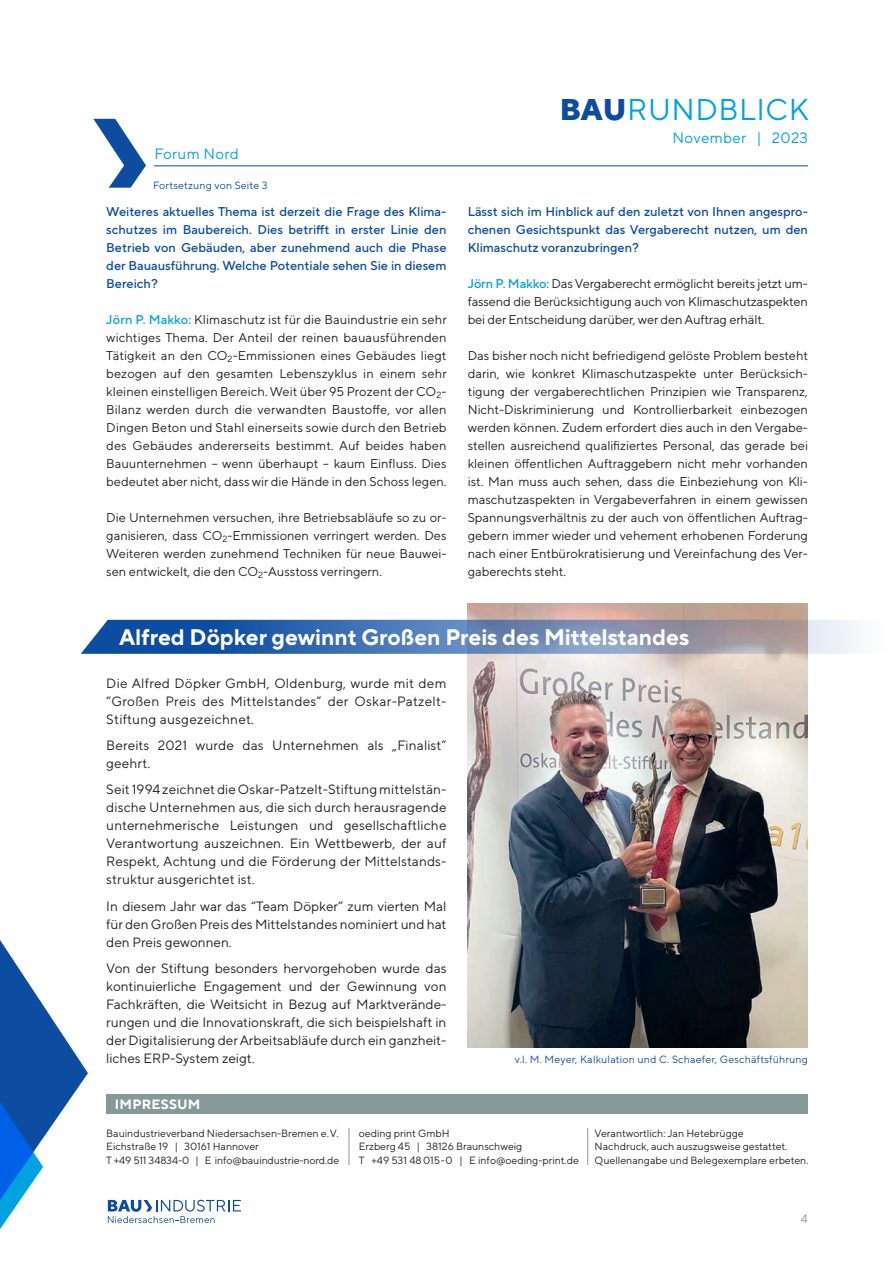
<style>
.page{position:relative;width:893px;height:1263px;background:#fff}
.page>*{position:absolute;margin:0;border:0;box-sizing:border-box;transform-origin:0 0}
.t1{font:30px "TT Norms Pro";letter-spacing:.02em;color:#00a2df}
.t2{font:700 22.5px "TT Norms Pro";color:#fff}
.t3{font:15px "TT Norms Pro";letter-spacing:.02em;color:#00a2df}
.t4{font:13.5px/18px "TT Norms Pro";letter-spacing:.01em;color:#231f20;text-align:justify}
.t5{font:700 13.5px "TT Norms Pro";letter-spacing:.02em;color:#fff}
.t6{font:12.75px/18px "TT Norms Pro";color:#231f20;text-align:justify}
.t7{font:500 12.75px/18px "TT Norms Pro";color:#0d4da1;text-align:justify}
.t8{font:12px "TT Norms Pro";color:#859a98}
.t9{font:10.5px/13.5px "TT Norms Pro";color:#231f20}
.t10{font:10.5px "TT Norms Pro";letter-spacing:.02em;color:#0d4da1}
.s1{font-weight:500;color:#00a2df}
.s2{font-weight:800;color:#0d4da1}
</style>
<div class="page">
<div style="left:106px;top:1094px;width:702px;height:20px;background:#859a98"></div>
<hr style="left:349px;top:1128px;width:1px;height:37px;background:#859a98">
<hr style="left:587px;top:1128px;width:1px;height:37px;background:#859a98">
<svg style="left:108px;top:1200px;width:133px;height:23px"></svg>
<svg style="left:0;top:940px;width:88px;height:289px"></svg>
<svg style="left:93px;top:119px;width:53px;height:69px"></svg>
<hr style="left:154px;top:165px;width:654px;height:1px;background:#0d4da1">
<img style="left:468px;top:604px;width:340px;height:443px">
<svg style="left:81px;top:620px;width:778px;height:34px;background:#6684b2"></svg>
<p class="t3" style="left:154px;top:144px;width:86px">Forum Nord</p>
<p class="t10" style="left:153px;top:179px;width:116px">Fortsetzung von Seite 3</p>
<p class="t7" style="left:106px;top:202px;width:342px">Weiteres aktuelles Thema ist derzeit die Frage des Klima&shy;schutzes im Baubereich. Dies betrifft in erster Linie den Betrieb von Gebäuden, aber zunehmend auch die Phase der Bauausführung. Welche Potentiale sehen Sie in diesem Bereich?</p>
<p class="t6" style="left:106px;top:310px;width:342px"><span class="s1">Jörn P. Makko:</span> Klimaschutz ist für die Bauindustrie ein sehr wichtiges Thema. Der Anteil der reinen bauausführenden Tätigkeit an den CO<sub>2</sub>-Emmissionen eines Gebäudes liegt bezogen auf den gesamten Lebenszyklus in einem sehr kleinen einstelligen Bereich. Weit über 95 Prozent der CO<sub>2</sub>- Bilanz werden durch die verwandten Baustoffe, vor allen Dingen Beton und Stahl einerseits sowie durch den Betrieb des Gebäudes andererseits bestimmt. Auf beides haben Bauunternehmen – wenn überhaupt – kaum Einfluss. Dies bedeutet aber nicht, dass wir die Hände in den Schoss legen.</p>
<p class="t6" style="left:106px;top:508px;width:342px">Die Unternehmen versuchen, ihre Betriebsabläufe so zu or&shy;ganisieren, dass CO<sub>2</sub>-Emmissionen verringert werden. Des Weiteren werden zunehmend Techniken für neue Bauwei&shy;sen entwickelt, die den CO<sub>2</sub>-Ausstoss verringern.</p>
<p class="t1" style="left:560px;top:90px;width:250px"><span class="s2">BAU</span>RUNDBLICK</p>
<p class="t3" style="left:673px;top:128px;width:137px">November | 2023</p>
<p class="t7" style="left:468px;top:202px;width:342px">Lässt sich im Hinblick auf den zuletzt von Ihnen angespro&shy;chenen Gesichtspunkt das Vergaberecht nutzen, um den Klimaschutz voranzubringen?</p>
<p class="t6" style="left:468px;top:274px;width:342px"><span class="s1">Jörn P. Makko:</span> Das Vergaberecht ermöglicht bereits jetzt um&shy;fassend die Berücksichtigung auch von Klimaschutzaspekten bei der Entscheidung darüber, wer den Auftrag erhält.</p>
<p class="t6" style="left:468px;top:346px;width:342px">Das bisher noch nicht befriedigend gelöste Problem besteht darin, wie konkret Klimaschutzaspekte unter Berücksich&shy;tigung der vergaberechtlichen Prinzipien wie Transparenz, Nicht-Diskriminierung und Kontrollierbarkeit einbezogen werden können. Zudem erfordert dies auch in den Vergabe&shy;stellen ausreichend qualifiziertes Personal, das gerade bei kleinen öffentlichen Auftraggebern nicht mehr vorhanden ist. Man muss auch sehen, dass die Einbeziehung von Kli&shy;maschutzaspekten in Vergabeverfahren in einem gewissen Spannungsverhältnis zu der auch von öffentlichen Auftrag&shy;gebern immer wieder und vehement erhobenen Forderung nach einer Entbürokratisierung und Vereinfachung des Ver&shy;gaberechts steht.</p>
<p class="t2" style="left:119px;top:622px;width:572px">Alfred Döpker gewinnt Großen Preis des Mittelstandes</p>
<p class="t4" style="left:106px;top:673px;width:342px">Die Alfred Döpker GmbH, Oldenburg, wurde mit dem “Großen Preis des Mittelstandes” der Oskar-Patzelt-Stiftung ausgezeichnet.</p>
<p class="t4" style="left:106px;top:736px;width:342px">Bereits 2021 wurde das Unternehmen als „Finalist” geehrt.</p>
<p class="t4" style="left:106px;top:780px;width:342px">Seit 1994 zeichnet die Oskar-Patzelt-Stiftung mittelstän&shy;dische Unternehmen aus, die sich durch herausragende unternehmerische Leistungen und gesellschaftliche Verantwortung auszeichnen. Ein Wettbewerb, der auf Respekt, Achtung und die Förderung der Mittelstands&shy;struktur ausgerichtet ist.</p>
<p class="t4" style="left:106px;top:896px;width:342px">In diesem Jahr war das “Team Döpker” zum vierten Mal für den Großen Preis des Mittelstandes nominiert und hat den Preis gewonnen.</p>
<p class="t4" style="left:106px;top:958px;width:342px">Von der Stiftung besonders hervorgehoben wurde das kontinuierliche Engagement und der Gewinnung von Fachkräften, die Weitsicht in Bezug auf Marktverände&shy;rungen und die Innovationskraft, die sich beispielshaft in der Digitalisierung der Arbeitsabläufe durch ein ganzheit&shy;liches ERP-System zeigt.</p>
<p class="t10" style="left:515px;top:1053px;width:295px">v.l. M. Meyer, Kalkulation und C. Schaefer, Geschäftsführung</p>
<p class="t5" style="left:115px;top:1095px;width:87px">IMPRESSUM</p>
<p class="t9" style="left:106px;top:1126px;width:234px">Bauindustrieverband Niedersachsen-Bremen e.V.</p>
<p class="t9" style="left:106px;top:1139px;width:154px">Eichstraße 19 | 30161 Hannover</p>
<p class="t9" style="left:106px;top:1153px;width:234px">T +49 511 34834-0 | E info@bauindustrie-nord.de</p>
<p class="t9" style="left:359px;top:1126px;width:92px">oeding print GmbH</p>
<p class="t9" style="left:359px;top:1139px;width:165px">Erzberg 45 | 38126 Braunschweig</p>
<p class="t9" style="left:359px;top:1153px;width:222px">T +49 531 48015-0 | E info@oeding-print.de</p>
<p class="t9" style="left:595px;top:1126px;width:194px">Verantwortlich: Jan Hetebrügge<br>Nachdruck, auch auszugsweise gestattet.</p>
<p class="t9" style="left:595px;top:1153px;width:215px">Quellenangabe und Belegexemplare erbeten.</p>
<p class="t8" style="left:801px;top:1211px;width:9px">4</p>
</div>
